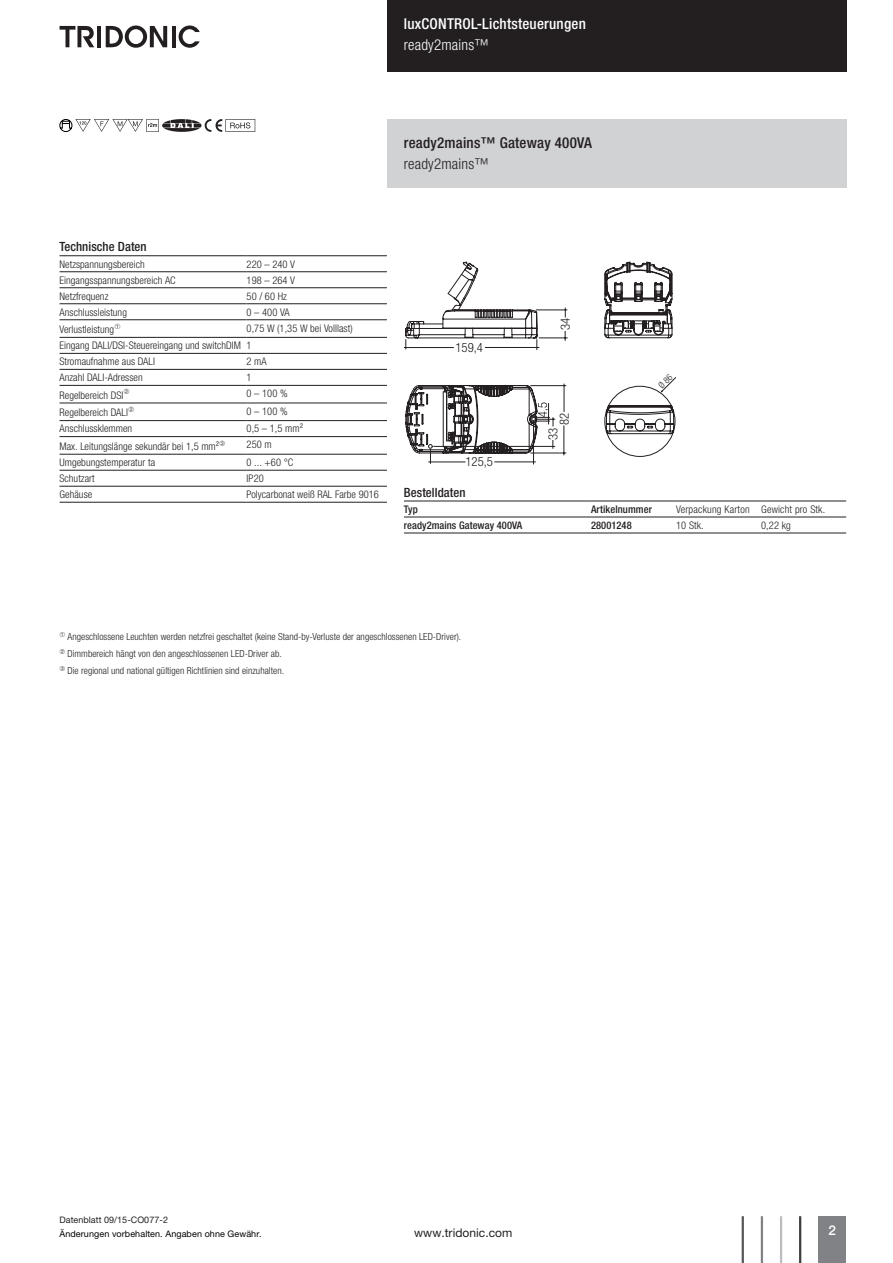
<style>
.page{position:relative;width:893px;height:1263px;background:#fff}
.page>*{position:absolute;margin:0;border:0;box-sizing:border-box;transform-origin:0 0}
.t1{font:500 condensed 15px "Helvetica Neue LTW1 G";letter-spacing:.015em;color:#fff}
.t2{font:500 condensed 15px "Helvetica Neue LTW1 G";letter-spacing:.015em;color:#231f20}
.t3{font:300 condensed 15px "Helvetica Neue LTW1 G";letter-spacing:.015em;color:#fff}
.t4{font:300 condensed 15px "Helvetica Neue LTW1 G";letter-spacing:.015em;color:#231f20}
.t5{font:500 13.5px "Helvetica Neue LTW1 G";color:#fff}
.t6{font:500 condensed 12.75px "Helvetica Neue LTW1 G";letter-spacing:.005em;color:#231f20}
.t7{font:300 condensed 12.75px "Helvetica Neue LTW1 G";color:#231f20}
.t8{font:12px "Helvetica Neue LTW1 G";letter-spacing:.005em;color:#231f20}
.t9{font:300 condensed 10.5px/17.5px "Helvetica Neue LTW1 G";letter-spacing:.005em;color:#231f20}
.t10{font:500 condensed 10.5px "Helvetica Neue LTW1 G";letter-spacing:.005em;color:#231f20}
.t11{font:300 condensed 9.75px/17.1px "Helvetica Neue LTW1 G";letter-spacing:.005em;color:#231f20}
.t12{font:9px "Helvetica Neue LTW1 G";letter-spacing:.01em;color:#000}
.t13{font:9px "Helvetica Neue LTW1 G";letter-spacing:.005em;color:#231f20}
</style>
<div class="page">
<div style="left:387px;top:0;width:459px;height:72px;background:#231f20"></div>
<div style="left:819px;top:1216px;width:27px;height:47px;background:#808285"></div>
<hr style="left:799px;top:1216px;width:2px;height:47px;background:#3e3e3f">
<hr style="left:780px;top:1216px;width:2px;height:47px;background:#bcbdc0">
<hr style="left:761px;top:1216px;width:2px;height:47px;background:#808285">
<hr style="left:742px;top:1216px;width:2px;height:47px;background:#57585a">
<hr style="left:97px;top:26px;width:4px;height:21px;background:#231f20">
<svg style="left:106px;top:26px;width:61px;height:22px"></svg>
<hr style="left:172px;top:26px;width:3px;height:21px;background:#231f20">
<svg style="left:179px;top:26px;width:21px;height:22px"></svg>
<svg style="left:60px;top:26px;width:34px;height:21px"></svg>
<svg style="left:60px;top:119px;width:195px;height:13px"></svg>
<hr style="left:60px;top:255px;width:187px;height:1px;background:#231f20">
<hr style="left:247px;top:255px;width:140px;height:1px;background:#231f20">
<hr style="left:60px;top:287px;width:187px;height:1px;background:#231f20">
<hr style="left:247px;top:287px;width:140px;height:1px;background:#231f20">
<hr style="left:60px;top:303px;width:187px;height:1px;background:#231f20">
<hr style="left:247px;top:303px;width:140px;height:1px;background:#231f20">
<hr style="left:60px;top:319px;width:187px;height:1px;background:#231f20">
<hr style="left:247px;top:319px;width:140px;height:1px;background:#231f20">
<hr style="left:60px;top:337px;width:187px;height:1px;background:#231f20">
<hr style="left:60px;top:353px;width:187px;height:1px;background:#231f20">
<hr style="left:60px;top:369px;width:187px;height:1px;background:#231f20">
<hr style="left:60px;top:385px;width:187px;height:1px;background:#231f20">
<hr style="left:60px;top:403px;width:187px;height:1px;background:#231f20">
<hr style="left:60px;top:420px;width:187px;height:1px;background:#231f20">
<hr style="left:60px;top:436px;width:187px;height:1px;background:#231f20">
<hr style="left:60px;top:454px;width:187px;height:1px;background:#231f20">
<hr style="left:247px;top:337px;width:140px;height:1px;background:#231f20">
<hr style="left:247px;top:353px;width:140px;height:1px;background:#231f20">
<hr style="left:247px;top:369px;width:140px;height:1px;background:#231f20">
<hr style="left:247px;top:385px;width:140px;height:1px;background:#231f20">
<hr style="left:247px;top:403px;width:140px;height:1px;background:#231f20">
<hr style="left:247px;top:420px;width:140px;height:1px;background:#231f20">
<hr style="left:247px;top:436px;width:140px;height:1px;background:#231f20">
<hr style="left:247px;top:454px;width:140px;height:1px;background:#231f20">
<hr style="left:60px;top:470px;width:187px;height:1px;background:#231f20">
<hr style="left:60px;top:486px;width:187px;height:1px;background:#231f20">
<hr style="left:60px;top:502px;width:187px;height:1px;background:#231f20">
<hr style="left:247px;top:470px;width:140px;height:1px;background:#231f20">
<hr style="left:247px;top:486px;width:140px;height:1px;background:#231f20">
<hr style="left:247px;top:502px;width:140px;height:1px;background:#231f20">
<hr style="left:60px;top:271px;width:187px;height:1px;background:#231f20">
<hr style="left:247px;top:271px;width:140px;height:1px;background:#231f20">
<div style="left:387px;top:119px;width:459px;height:68px;background:#d1d2d4"></div>
<hr style="left:404px;top:347px;width:50px;height:1px;background:#231f20">
<svg style="left:404px;top:532px;width:442px;height:1px"></svg>
<hr style="left:404px;top:517px;width:187px;height:1px;background:#231f20">
<hr style="left:591px;top:517px;width:85px;height:1px;background:#231f20">
<hr style="left:676px;top:517px;width:85px;height:1px;background:#231f20">
<hr style="left:761px;top:517px;width:85px;height:1px;background:#231f20">
<hr style="left:404px;top:501px;width:187px;height:1px;background:#231f20">
<hr style="left:591px;top:501px;width:85px;height:1px;background:#231f20">
<hr style="left:676px;top:501px;width:85px;height:1px;background:#231f20">
<hr style="left:761px;top:501px;width:85px;height:1px;background:#231f20">
<hr style="left:404px;top:533px;width:187px;height:1px;background:#231f20">
<hr style="left:591px;top:533px;width:85px;height:1px;background:#231f20">
<hr style="left:676px;top:533px;width:85px;height:1px;background:#231f20">
<hr style="left:761px;top:533px;width:85px;height:1px;background:#231f20">
<svg style="left:405px;top:262px;width:271px;height:202px"></svg>
<h1 class="t1" style="left:404px;top:14px;width:183px">luxCONTROL-Lichtsteuerungen</h1>
<h1 class="t3" style="left:404px;top:36px;width:87px">ready2mains™</h1>
<h1 class="t2" style="left:404px;top:133px;width:190px">ready2mains™ Gateway 400VA</h1>
<h1 class="t4" style="left:404px;top:155px;width:87px">ready2mains™</h1>
<p class="t6" style="left:60px;top:239px;width:89px">Technische Daten</p>
<p class="t9" style="left:60px;top:255px;width:87px">Netzspannungsbereich</p>
<p class="t9" style="left:247px;top:255px;width:50px">220 – 240 V</p>
<p class="t9" style="left:60px;top:271px;width:118px">Eingangsspannungsbereich AC</p>
<p class="t9" style="left:247px;top:271px;width:50px">198 – 264 V</p>
<p class="t9" style="left:60px;top:287px;width:50px">Netzfrequenz</p>
<p class="t9" style="left:247px;top:287px;width:42px">50 / 60 Hz</p>
<p class="t9" style="left:60px;top:303px;width:69px">Anschlussleistung</p>
<p class="t9" style="left:247px;top:303px;width:45px">0 – 400 VA</p>
<p class="t9" style="left:60px;top:321px;width:56px">Verlustleistung</p>
<p class="t9" style="left:60px;top:319px;width:295px;text-indent:187px">0,75 W (1,35 W bei Volllast)<br>Eingang DALI/DSI-Steuereingang und switchDIM 1</p>
<p class="t9" style="left:60px;top:353px;width:97px">Stromaufnahme aus DALI</p>
<p class="t9" style="left:247px;top:353px;width:22px">2 mA</p>
<p class="t9" style="left:60px;top:369px;width:85px">Anzahl DALI-Adressen</p>
<p class="t9" style="left:247px;top:369px;width:7px">1</p>
<p class="t9" style="left:60px;top:386px;width:65px">Regelbereich DSI</p>
<p class="t9" style="left:247px;top:385px;width:42px">0 – 100 %</p>
<p class="t9" style="left:60px;top:404px;width:70px">Regelbereich DALI</p>
<p class="t9" style="left:247px;top:402px;width:42px">0 – 100 %</p>
<p class="t9" style="left:60px;top:420px;width:74px">Anschlussklemmen</p>
<p class="t9" style="left:247px;top:420px;width:58px">0,5 – 1,5 mm²</p>
<p class="t9" style="left:60px;top:438px;width:167px">Max. Leitungslänge sekundär bei 1,5 mm²✓</p>
<p class="t9" style="left:247px;top:436px;width:27px">250 m</p>
<p class="t9" style="left:60px;top:454px;width:97px">Umgebungstemperatur ta</p>
<p class="t9" style="left:247px;top:454px;width:48px">0 ... +60 °C</p>
<p class="t9" style="left:60px;top:470px;width:37px">Schutzart</p>
<p class="t9" style="left:247px;top:470px;width:19px">IP20</p>
<p class="t9" style="left:60px;top:486px;width:34px">Gehäuse</p>
<p class="t9" style="left:247px;top:486px;width:134px">Polycarbonat weiß RAL Farbe 9016</p>
<p class="t7" style="left:455px;top:340px;width:29px">159,4</p>
<p class="t7" style="left:465px;top:454px;width:29px">125,5</p>
<p class="t7" style="left:558px;top:330px;width:14px;rotate:-90deg">34</p>
<p class="t7" style="left:557px;top:425px;width:14px;rotate:-90deg">82</p>
<p class="t7" style="left:545px;top:440px;width:14px;rotate:-90deg">33</p>
<p class="t6" style="left:404px;top:484px;width:63px">Bestelldaten</p>
<p class="t10" style="left:404px;top:503px;width:15px">Typ</p>
<p class="t10" style="left:591px;top:503px;width:63px">Artikelnummer</p>
<p class="t9" style="left:676px;top:500px;width:151px">Verpackung Karton Gewicht pro Stk.</p>
<p class="t10" style="left:404px;top:519px;width:120px">ready2mains Gateway 400VA</p>
<p class="t10" style="left:591px;top:519px;width:42px">28001248</p>
<p class="t9" style="left:676px;top:516px;width:29px">10 Stk.</p>
<p class="t9" style="left:761px;top:516px;width:31px">0,22 kg</p>
<p class="t11" style="left:67px;top:628px;width:395px">Angeschlossene Leuchten werden netzfrei geschaltet (keine Stand-by-Verluste der angeschlossenen LED-Driver).<br>Dimmbereich hängt von den angeschlossenen LED-Driver ab.</p>
<p class="t11" style="left:60px;top:662px;width:226px">✓ Die regional und national gültigen Richtlinien sind einzuhalten.</p>
<p class="t13" style="left:60px;top:1214px;width:110px">Datenblatt 09/15-CO077-2</p>
<p class="t12" style="left:60px;top:1229px;width:204px">Änderungen vorbehalten. Angaben ohne Gewähr.</p>
<p class="t8" style="left:414px;top:1226px;width:100px">www.tridonic.com</p>
<p class="t5" style="left:829px;top:1222px;width:9px">2</p>
</div>
